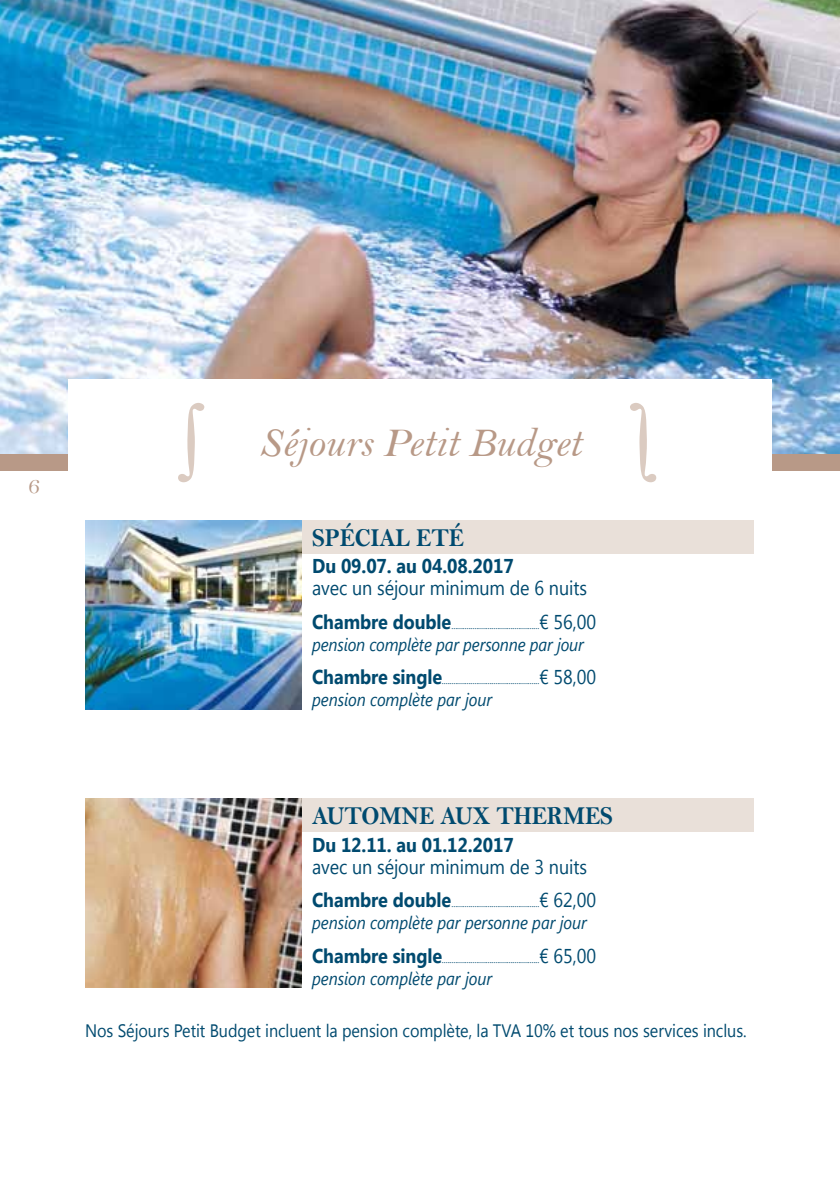
<style>
.page{position:relative;width:840px;height:1191px;background:#fff}
.page>*{position:absolute;margin:0;border:0;box-sizing:border-box;transform-origin:0 0}
.t1{font:42px "Bell MT Italic";color:#b89987}
.t2{font:26px "Bell MT Bold";letter-spacing:-.005em;color:#004a6f;scale:.9 1}
.t3{font:24px "Bell";color:#b89987}
.t4{font:20px "Segoe UI";letter-spacing:-.005em;color:#004a6f;scale:.9 1}
.t5{font:700 20px "Segoe UI";letter-spacing:-.005em;color:#004a6f;scale:.9 1}
.t6{font:italic 18px "Segoe UI";letter-spacing:-.005em;color:#004a6f;scale:.9 1}
.t7{font:18px "Segoe UI";letter-spacing:-.005em;color:#004a6f;scale:.9 1}
.t8{font:10px "Segoe UI";color:#004a6f;scale:.9 1}
.s1{font-weight:700;font-size:20px}
.s2{font-size:20px}
</style>
<div class="page">
<div style="left:0;top:454px;width:68px;height:17px;background:#b89987"></div>
<div style="left:771px;top:454px;width:68px;height:17px;background:#b89987"></div>
<img style="left:0;top:0;width:839px;height:454px">
<div style="left:68px;top:380px;width:703px;height:811px;background:#fff"></div>
<svg style="left:178px;top:403px;width:26px;height:79px"></svg>
<svg style="left:630px;top:403px;width:26px;height:79px"></svg>
<div style="left:86px;top:520px;width:667px;height:33px;background:#e9e0d9"></div>
<div style="left:86px;top:798px;width:667px;height:33px;background:#e9e0d9"></div>
<img style="left:85px;top:520px;width:216px;height:189px">
<img style="left:85px;top:798px;width:216px;height:189px">
<h3 class="t3" style="left:28px;top:471px;width:13px">6</h3>
<h1 class="t1" style="left:259px;top:418px;width:323px">Séjours Petit Budget</h1>
<h2 class="t2" style="left:312px;top:522px;width:170px">SPÉCIAL ETÉ</h2>
<h3 class="t5" style="left:312px;top:552px;width:225px">Du 09.07. au 04.08.2017</h3>
<h3 class="t4" style="left:312px;top:574px;width:307px">avec un séjour minimum de 6 nuits</h3>
<p class="t8" style="left:312px;top:618px;width:317px"><span class="s1">Chambre double</span>..............................................<span class="s2">€ 56,00</span></p>
<h3 class="t6" style="left:312px;top:632px;width:303px">pension complète par personne par jour</h3>
<p class="t8" style="left:312px;top:673px;width:317px"><span class="s1">Chambre single</span>...................................................<span class="s2">€ 58,00</span></p>
<h3 class="t6" style="left:312px;top:687px;width:201px">pension complète par jour</h3>
<h2 class="t2" style="left:312px;top:800px;width:335px">AUTOMNE AUX THERMES</h2>
<h3 class="t5" style="left:312px;top:830px;width:225px">Du 12.11. au 01.12.2017</h3>
<h3 class="t4" style="left:312px;top:853px;width:307px">avec un séjour minimum de 3 nuits</h3>
<p class="t8" style="left:312px;top:896px;width:317px"><span class="s1">Chambre double</span>..............................................<span class="s2">€ 62,00</span></p>
<h3 class="t6" style="left:312px;top:910px;width:306px">pension complète par personne par jour</h3>
<p class="t8" style="left:312px;top:952px;width:317px"><span class="s1">Chambre single</span>...................................................<span class="s2">€ 65,00</span></p>
<h3 class="t6" style="left:312px;top:965px;width:201px">pension complète par jour</h3>
<h3 class="t7" style="left:85px;top:1017px;width:736px">Nos Séjours Petit Budget incluent la pension complète, la TVA 10% et tous nos services inclus.</h3>
</div>
